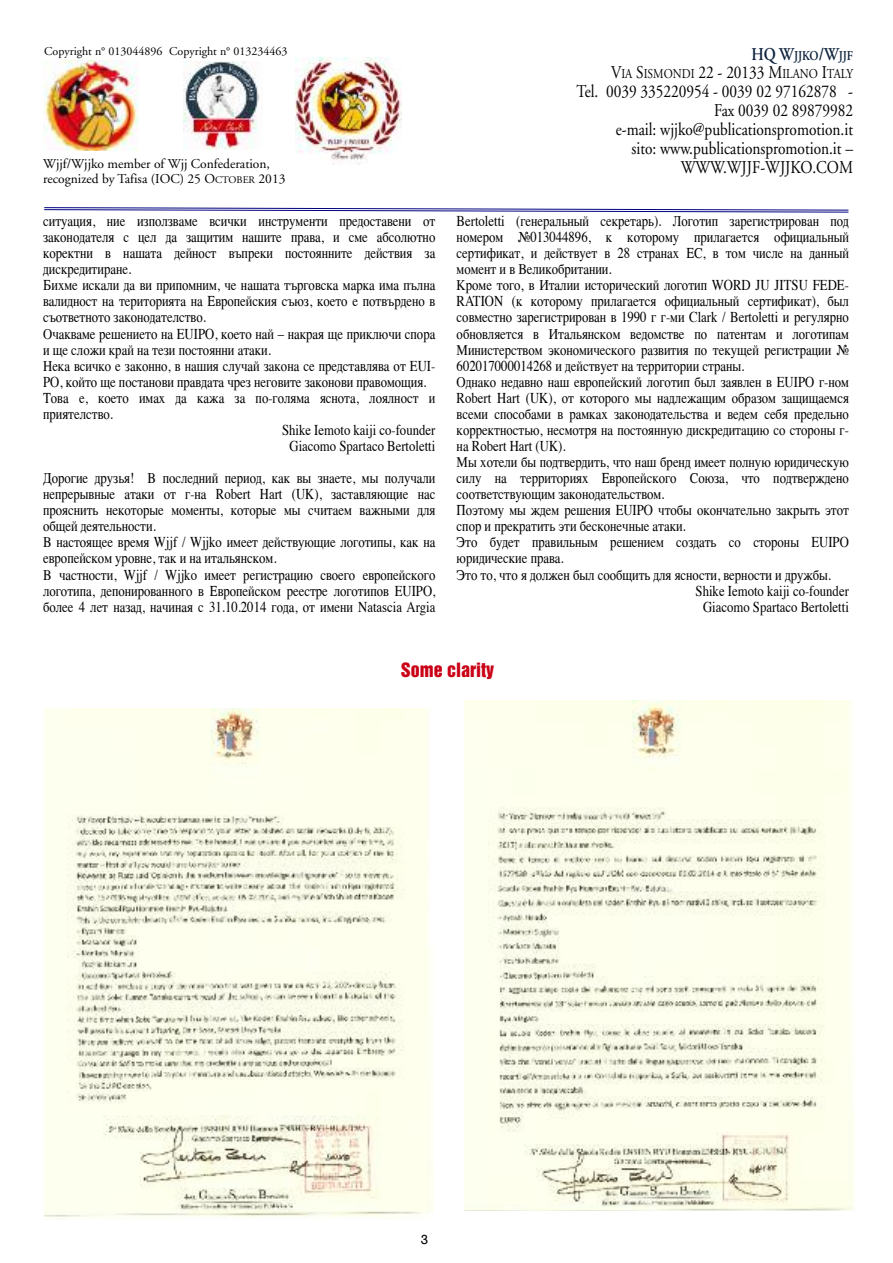
<style>
.page{position:relative;width:893px;height:1263px;background:#fff}
.page>*{position:absolute;margin:0;border:0;box-sizing:border-box;transform-origin:0 0}
.t1{font:18px/18.9px "Adobe Garamond";color:#000;text-align:right;scale:.85 1}
.t2{font:18px "Helvetica Inserat";color:#ca0016}
.t3{font:15px/16px "Times";color:#000;scale:.85 1}
.t4{font:13.5px/14.4px "Adobe Garamond";color:#000}
.t5{font:13.5px/18.9px "Adobe Garamond";color:#000;text-align:right;scale:.85 1}
.t6{font:13.5px "Rockwell";color:#000}
.t7{font:12px "Adobe Garamond";color:#000}
.s1{font-size:10.2px}
.s2{font-weight:600;font-size:18px;color:#0f243e}
.s3{font-weight:600;color:#0f243e}
.s4{font-size:18px}
</style>
<div class="page">
<svg style="left:44px;top:207px;width:805px;height:6px"></svg>
<img style="left:43px;top:60px;width:96px;height:90px">
<img style="left:184px;top:61px;width:76px;height:89px">
<img style="left:295px;top:57px;width:106px;height:108px">
<img style="left:44px;top:708px;width:389px;height:511px">
<img style="left:465px;top:700px;width:389px;height:510px">
<p class="t7" style="left:44px;top:46px;width:120px">Copyright n° 013044896</p>
<p class="t7" style="left:169px;top:46px;width:120px">Copyright n° 013234463</p>
<p class="t4" style="left:43px;top:158px;width:244px">Wjjf/Wjjko member of Wjj Confederation, recognized by Tafisa (IOC) 25 O<span class="s1">CTOBER</span> 2013</p>
<p class="t5" style="left:611px;top:47px;width:286px"><span class="s2">HQ W</span><span class="s3">JJKO</span><span class="s2">/W</span><span class="s3">JJF<br></span><span class="s4">V</span>IA <span class="s4">S</span>ISMONDI <span class="s4">22 - 20133 M</span>ILANO <span class="s4">I</span>TALY</p>
<p class="t1" style="left:577px;top:84px;width:327px">Tel. 0039 335220954 - 0039 02 97162878 -<br>Fax 0039 02 89879982<br>e-mail: wjjko@publicationspromotion.it<br>sito: www.publicationspromotion.it –<br>WWW.WJJF-WJJKO.COM</p>
<p class="t3" style="left:43px;top:214px;width:463px">ситуация, ние използваме всички инструменти предоставени от</p>
<p class="t3" style="left:43px;top:230px;width:463px">законодателя с цел да защитим нашите права, и сме абсолютно</p>
<p class="t3" style="left:43px;top:246px;width:463px">коректни в нашата дейност въпреки постоянните действия за</p>
<p class="t3" style="left:43px;top:262px;width:105px">дискредитиране.</p>
<p class="t3" style="left:43px;top:279px;width:463px">Бихме искали да ви припомним, че нашата търговска марка има пълна</p>
<p class="t3" style="left:43px;top:295px;width:463px">валидност на територията на Европейския съюз, което е потвърдено в</p>
<p class="t3" style="left:43px;top:311px;width:193px">съответното законодателство.</p>
<p class="t3" style="left:43px;top:327px;width:463px">Очакваме решението на EUIPO, което най – накрая ще приключи спора</p>
<p class="t3" style="left:43px;top:343px;width:270px">и ще сложи край на тези постоянни атаки.</p>
<p class="t3" style="left:43px;top:359px;width:463px">Нека всичко е законно, в нашия случай закона се представлява от EUI-</p>
<p class="t3" style="left:43px;top:375px;width:452px">PO, който ще постанови правдата чрез неговите законови правомощия.</p>
<p class="t3" style="left:43px;top:391px;width:463px">Това е, което имах да кажа за по-голяма яснота, лоялност и</p>
<p class="t3" style="left:43px;top:407px;width:84px">приятелство.</p>
<p class="t3" style="left:282px;top:423px;width:182px">Shike Iemoto kaiji co-founder</p>
<p class="t3" style="left:289px;top:439px;width:173px">Giacomo Spartaco Bertoletti</p>
<p class="t3" style="left:43px;top:471px;width:463px">Дорогие друзья! В последний период, как вы знаете, мы получали непрерывные атаки от г-на Robert Hart (UK), заставляющие нас прояснить некоторые моменты, которые мы считаем важными для общей деятельности.<br>В настоящее время Wjjf / Wjjko имеет действующие логотипы, как на европейском уровне, так и на итальянском.<br>В частности, Wjjf / Wjjko имеет регистрацию своего европейского логотипа, депонированного в Европейском реестре логотипов EUIPO, более 4 лет назад, начиная с 31.10.2014 года, от имени Natascia Argia</p>
<p class="t3" style="left:457px;top:214px;width:463px">Bertoletti (генеральный секретарь). Логотип зарегистрирован под</p>
<p class="t3" style="left:457px;top:230px;width:463px">номером №013044896, к которому прилагается официальный</p>
<p class="t3" style="left:457px;top:246px;width:463px">сертификат, и действует в 28 странах ЕС, в том числе на данный</p>
<p class="t3" style="left:457px;top:262px;width:184px">момент и в Великобритании.</p>
<p class="t3" style="left:457px;top:279px;width:463px">Кроме того, в Италии исторический логотип WORD JU JITSU FEDE-</p>
<p class="t3" style="left:457px;top:295px;width:463px">RATION (к которому прилагается официальный сертификат), был</p>
<p class="t3" style="left:457px;top:311px;width:463px">совместно зарегистрирован в 1990 г г-ми Clark / Bertoletti и регулярно</p>
<p class="t3" style="left:457px;top:327px;width:463px">обновляется в Итальянском ведомстве по патентам и логотипам</p>
<p class="t3" style="left:457px;top:343px;width:463px">Министерством экономического развития по текущей регистрации №</p>
<p class="t3" style="left:457px;top:359px;width:340px">602017000014268 и действует на территории страны.</p>
<p class="t3" style="left:457px;top:375px;width:463px">Однако недавно наш европейский логотип был заявлен в EUIPO г-ном</p>
<p class="t3" style="left:457px;top:391px;width:463px">Robert Hart (UK), от которого мы надлежащим образом защищаемся</p>
<p class="t3" style="left:457px;top:407px;width:463px">всеми способами в рамках законодательства и ведем себя предельно</p>
<p class="t3" style="left:457px;top:423px;width:463px">корректностью, несмотря на постоянную дискредитацию со стороны г-</p>
<p class="t3" style="left:457px;top:439px;width:130px">на Robert Hart (UK).</p>
<p class="t3" style="left:457px;top:455px;width:463px">Мы хотели бы подтвердить, что наш бренд имеет полную юридическую</p>
<p class="t3" style="left:457px;top:471px;width:463px">силу на территориях Европейского Союза, что подтверждено</p>
<p class="t3" style="left:457px;top:487px;width:246px">соответствующим законодательством.</p>
<p class="t3" style="left:457px;top:503px;width:463px">Поэтому мы ждем решения EUIPO чтобы окончательно закрыть этот</p>
<p class="t3" style="left:457px;top:519px;width:271px">спор и прекратить эти бесконечные атаки.</p>
<p class="t3" style="left:457px;top:536px;width:463px">Это будет правильным решением создать со стороны EUIPO</p>
<p class="t3" style="left:457px;top:552px;width:128px">юридические права.</p>
<p class="t3" style="left:457px;top:568px;width:442px">Это то, что я должен был сообщить для ясности, верности и дружбы.</p>
<p class="t3" style="left:696px;top:584px;width:182px">Shike Iemoto kaiji co-founder</p>
<p class="t3" style="left:703px;top:600px;width:173px">Giacomo Spartaco Bertoletti</p>
<p class="t2" style="left:401px;top:663px;width:95px">Some clarity</p>
<p class="t6" style="left:421px;top:1231px;width:9px">3</p>
</div>
